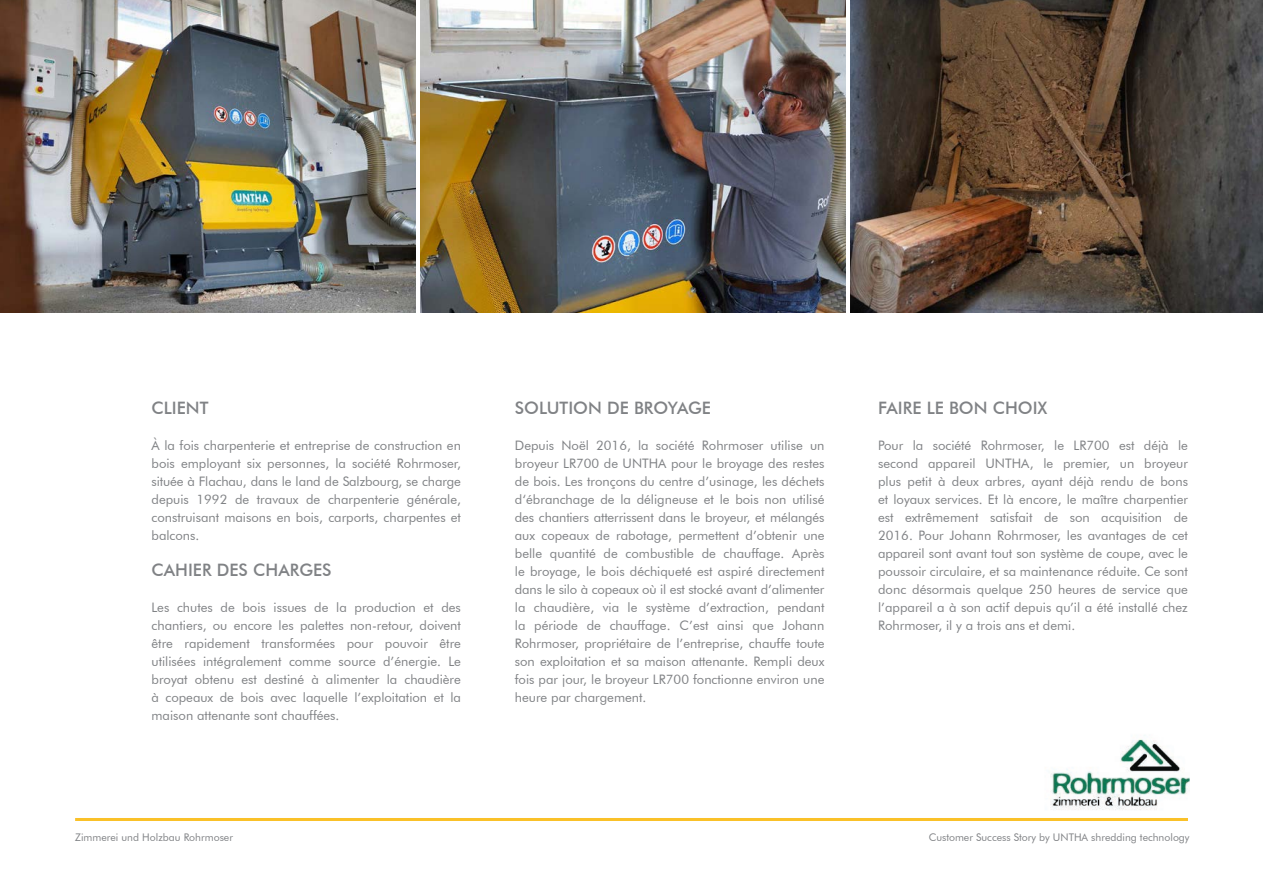
<style>
.page{position:relative;width:1263px;height:893px;background:#fff}
.page>*{position:absolute;margin:0;border:0;box-sizing:border-box;transform-origin:0 0}
.t1{font:500 17.1px "Futura BT";color:#808285}
.t2{font:13.05px/18px "Futura BT";color:#808285;text-align:justify}
.t3{font:10.5px "Futura BT";color:#808285}
</style>
<div class="page">
<hr style="left:75px;top:818px;width:1113px;height:3px;background:#fac129">
<img style="left:850px;top:0;width:413px;height:313px">
<img style="left:420px;top:0;width:426px;height:313px">
<img style="left:0;top:0;width:416px;height:313px">
<img style="left:1050px;top:735px;width:139px;height:75px">
<h1 class="t1" style="left:152px;top:398px;width:58px">CLIENT</h1>
<p class="t2" style="left:152px;top:436px;width:311px">À la fois charpenterie et entreprise de construction en bois employant six personnes, la société Rohrmoser, située à Flachau, dans le land de Salzbourg, se charge depuis 1992 de travaux de charpenterie générale, construisant maisons en bois, carports, charpentes et balcons.</p>
<h1 class="t1" style="left:152px;top:560px;width:182px">CAHIER DES CHARGES</h1>
<p class="t2" style="left:152px;top:598px;width:311px">Les chutes de bois issues de la production et des chantiers, ou encore les palettes non-retour, doivent être rapidement transformées pour pouvoir être utilisées intégralement comme source d’énergie. Le broyat obtenu est destiné à alimenter la chaudière à copeaux de bois avec laquelle l’exploitation et la maison attenante sont chauffées.</p>
<h1 class="t1" style="left:515px;top:398px;width:198px">SOLUTION DE BROYAGE</h1>
<p class="t2" style="left:515px;top:436px;width:311px">Depuis Noël 2016, la société Rohrmoser utilise un broyeur LR700 de UNTHA pour le broyage des restes de bois. Les tronçons du centre d’usinage, les déchets d‘ébranchage de la déligneuse et le bois non utilisé des chantiers atterrissent dans le broyeur, et mélangés aux copeaux de rabotage, permettent d’obtenir une belle quantité de combustible de chauffage. Après le broyage, le bois déchiqueté est aspiré directement dans le silo à copeaux où il est stocké avant d’alimenter la chaudière, via le système d’extraction, pendant la période de chauffage. C’est ainsi que Johann Rohrmoser, propriétaire de l’entreprise, chauffe toute son exploitation et sa maison attenante. Rempli deux fois par jour, le broyeur LR700 fonctionne environ une heure par chargement.</p>
<h1 class="t1" style="left:878px;top:398px;width:171px">FAIRE LE BON CHOIX</h1>
<p class="t2" style="left:878px;top:436px;width:311px">Pour la société Rohrmoser, le LR700 est déjà le second appareil UNTHA, le premier, un broyeur plus petit à deux arbres, ayant déjà rendu de bons et loyaux services. Et là encore, le maître charpentier est extrêmement satisfait de son acquisition de 2016. Pour Johann Rohrmoser, les avantages de cet appareil sont avant tout son système de coupe, avec le poussoir circulaire, et sa maintenance réduite. Ce sont donc désormais quelque 250 heures de service que l’appareil a à son actif depuis qu’il a été installé chez Rohrmoser, il y a trois ans et demi.</p>
<p class="t3" style="left:75px;top:830px;width:159px">Zimmerei und Holzbau Rohrmoser</p>
<p class="t3" style="left:929px;top:830px;width:262px">Customer Success Story by UNTHA shredding technology</p>
</div>
